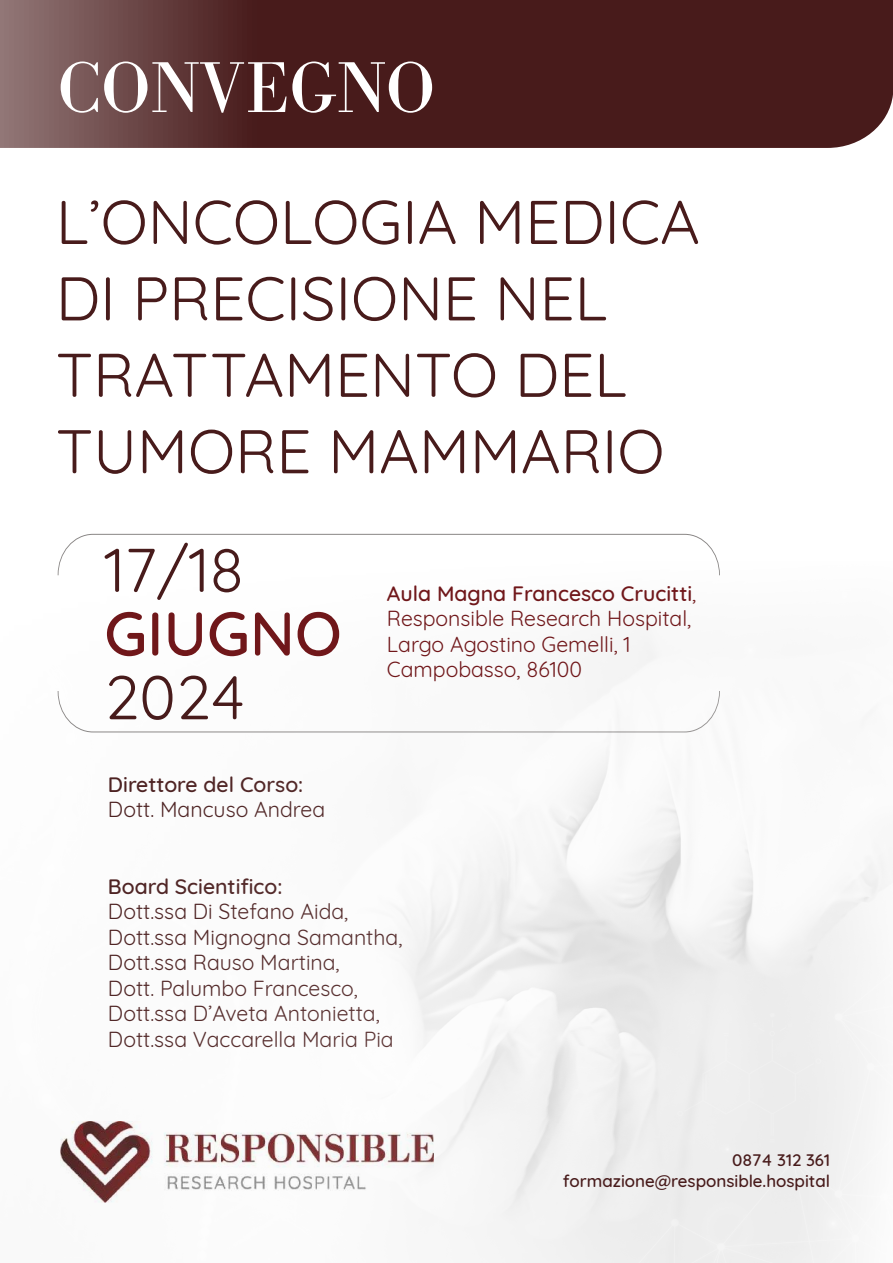
<style>
.page{position:relative;width:893px;height:1263px;background:#fff}
.page>*{position:absolute;margin:0;border:0;box-sizing:border-box;transform-origin:0 0}
.t1{font:61.65px/76.5px "Quicksand";color:#481b1b}
.t2{font:500 61.65px "Quicksand";color:#70171a}
.t3{font:21.3px/25.5px "Quicksand";color:#481b1b}
.t4{font:21.3px/25.5px "Quicksand";color:#70171a}
.t5{font:500 21.3px "Quicksand";color:#481b1b}
.t6{font:500 16.95px/21.3px "Quicksand";color:#481b1b;text-align:right}
.s1{font-weight:500}
</style>
<div class="page">
<svg style="left:0;top:0;width:893px;height:148px;background:#532929"></svg>
<svg style="left:59px;top:534px;width:659px;height:28px"></svg>
<img style="left:57px;top:562px;width:831px;height:701px">
<svg style="left:61px;top:61px;width:37px;height:52px"></svg>
<svg style="left:104px;top:61px;width:328px;height:52px"></svg>
<h1 class="t1" style="left:56px;top:177px;width:645px">L’ONCOLOGIA MEDICA<br>DI PRECISIONE NEL<br>TRATTAMENTO DEL<br>TUMORE MAMMARIO</h1>
<h1 class="t1" style="left:104px;top:525px;width:141px">17/18</h1>
<h1 class="t2" style="left:104px;top:584px;width:239px">GIUGNO</h1>
<h1 class="t1" style="left:104px;top:653px;width:142px">2024</h1>
<p class="t5" style="left:108px;top:767px;width:197px">Direttore del Corso:</p>
<p class="t3" style="left:108px;top:795px;width:219px">Dott. Mancuso Andrea</p>
<p class="t4" style="left:387px;top:578px;width:311px"><span class="s1">Aula Magna Francesco Crucitti</span>,<br>Responsible Research Hospital,<br>Largo Agostino Gemelli, 1<br>Campobasso, 86100</p>
<p class="t5" style="left:108px;top:869px;width:176px">Board Scientifico:</p>
<p class="t3" style="left:108px;top:896px;width:296px">Dott.ssa Di Stefano Aida,<br>Dott.ssa Mignogna Samantha,<br>Dott.ssa Rauso Martina,<br>Dott. Palumbo Francesco,<br>Dott.ssa D’Aveta Antonietta,<br>Dott.ssa Vaccarella Maria Pia</p>
<p class="t6" style="left:563px;top:1148px;width:269px">0874 312 361 formazione@responsible.hospital</p>
</div>
